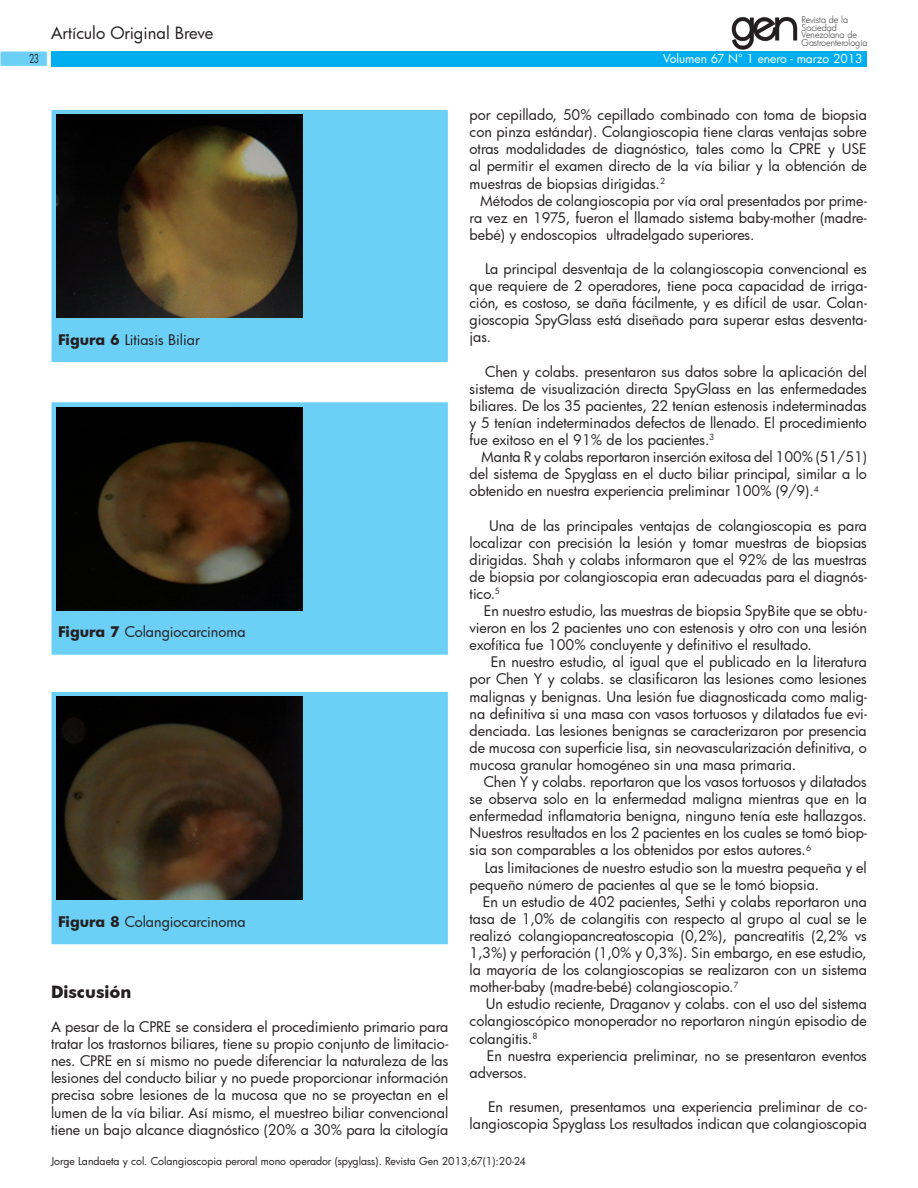
<style>
.page{position:relative;width:918px;height:1188px;background:#fff}
.page>*{position:absolute;margin:0;border:0;box-sizing:border-box;transform-origin:0 0}
.t1{font:16.5px "Futura";color:#231f20}
.t2{font:700 16.5px "Futura";color:#231f20}
.t3{font:14.25px/17.1px "Futura";letter-spacing:-.005em;color:#231f20;text-align:justify}
.t4{font:12px "Futura";color:#fff}
.t5{font:12px "Futura";color:#231f20;scale:.7 1}
.t6{font:10.5px "Futura";letter-spacing:-.005em;color:#231f20}
.t7{font:300 9px/7.5px "Futura";letter-spacing:-.005em;color:#231f20}
.s1{font-weight:700}
</style>
<div class="page">
<div style="left:0;top:51px;width:47px;height:15px;background:#6bcff6"></div>
<img style="left:731px;top:16px;width:66px;height:34px">
<div style="left:51px;top:51px;width:816px;height:15px;background:#00aeef"></div>
<div style="left:51px;top:402px;width:397px;height:253px;background:#6bcff6"></div>
<div style="left:51px;top:691px;width:397px;height:254px;background:#6bcff6;border:1px solid #fff"></div>
<img style="left:57px;top:407px;width:246px;height:203px">
<img style="left:57px;top:697px;width:246px;height:203px">
<div style="left:51px;top:109px;width:397px;height:254px;background:#6bcff6;border:1px solid #fff"></div>
<img style="left:57px;top:115px;width:246px;height:203px">
<p class="t1" style="left:51px;top:22px;width:164px">Artículo Original Breve</p>
<p class="t7" style="left:802px;top:16px;width:67px">Revista de la<br>Sociedad<br>Venezolana de<br>Gastroenterología</p>
<p class="t5" style="left:29px;top:50px;width:16px">23</p>
<p class="t4" style="left:663px;top:50px;width:201px">Volumen 67 N° 1 enero - marzo 2013</p>
<p class="t3" style="left:470px;top:106px;width:399px">por cepillado, 50% cepillado combinado con toma de biopsia con pinza estándar). Colangioscopia tiene claras ventajas sobre otras modalidades de diagnóstico, tales como la CPRE y USE al permitir el examen directo de la vía biliar y la obtención de muestras de biopsias dirigidas.<sup>2</sup></p>
<p class="t3" style="left:470px;top:192px;width:399px;text-indent:11px">Métodos de colangioscopia por vía oral presentados por prime&shy;ra vez en 1975, fueron el llamado sistema baby-mother (madre&shy;bebé) y endoscopios ultradelgado superiores.</p>
<p class="t3" style="left:470px;top:260px;width:399px;text-indent:15px">La principal desventaja de la colangioscopia convencional es que requiere de 2 operadores, tiene poca capacidad de irriga&shy;ción, es costoso, se daña fácilmente, y es difícil de usar. Colan&shy;gioscopia SpyGlass está diseñado para superar estas desventa&shy;jas.</p>
<p class="t3" style="left:470px;top:363px;width:399px;text-indent:16px">Chen y colabs. presentaron sus datos sobre la aplicación del sistema de visualización directa SpyGlass en las enfermedades biliares. De los 35 pacientes, 22 tenían estenosis indeterminadas y 5 tenían indeterminados defectos de llenado. El procedimiento fue exitoso en el 91% de los pacientes.<sup>3</sup></p>
<p class="t3" style="left:470px;top:448px;width:399px;text-indent:12px">Manta R y colabs reportaron inserción exitosa del 100% (51/51) del sistema de Spyglass en el ducto biliar principal, similar a lo obtenido en nuestra experiencia preliminar 100% (9/9).<sup>4</sup></p>
<p class="t3" style="left:470px;top:516px;width:399px;text-indent:19px">Una de las principales ventajas de colangioscopia es para localizar con precisión la lesión y tomar muestras de biopsias dirigidas. Shah y colabs informaron que el 92% de las muestras de biopsia por colangioscopia eran adecuadas para el diagnós&shy;tico.<sup>5</sup></p>
<p class="t3" style="left:470px;top:602px;width:399px;text-indent:14px">En nuestro estudio, las muestras de biopsia SpyBite que se obtu&shy;vieron en los 2 pacientes uno con estenosis y otro con una lesión exofítica fue 100% concluyente y definitivo el resultado.</p>
<p class="t3" style="left:470px;top:653px;width:399px;text-indent:21px">En nuestro estudio, al igual que el publicado en la literatura por Chen Y y colabs. se clasificaron las lesiones como lesiones malignas y benignas. Una lesión fue diagnosticada como malig&shy;na definitiva si una masa con vasos tortuosos y dilatados fue evi&shy;denciada. Las lesiones benignas se caracterizaron por presencia de mucosa con superficie lisa, sin neovascularización definitiva, o mucosa granular homogéneo sin una masa primaria.</p>
<p class="t3" style="left:470px;top:773px;width:399px;text-indent:14px">Chen Y y colabs. reportaron que los vasos tortuosos y dilatados se observa solo en la enfermedad maligna mientras que en la enfermedad inflamatoria benigna, ninguno tenía este hallazgos.<br>Nuestros resultados en los 2 pacientes en los cuales se tomó biop&shy;sia son comparables a los obtenidos por estos autores.<sup>6</sup></p>
<p class="t3" style="left:470px;top:858px;width:399px;text-indent:15px">Las limitaciones de nuestro estudio son la muestra pequeña y el pequeño número de pacientes al que se le tomó biopsia.</p>
<p class="t3" style="left:470px;top:893px;width:399px;text-indent:13px">En un estudio de 402 pacientes, Sethi y colabs reportaron una tasa de 1,0% de colangitis con respecto al grupo al cual se le realizó colangiopancreatoscopia (0,2%), pancreatitis (2,2% vs 1,3%) y perforación (1,0% y 0,3%). Sin embargo, en ese estudio, la mayoría de los colangioscopias se realizaron con un sistema mother-baby (madre-bebé) colangioscopio.<sup>7</sup></p>
<p class="t3" style="left:470px;top:995px;width:399px;text-indent:16px">Un estudio reciente, Draganov y colabs. con el uso del sistema colangioscópico monoperador no reportaron ningún episodio de colangitis.<sup>8</sup></p>
<p class="t3" style="left:470px;top:1047px;width:399px;text-indent:17px">En nuestra experiencia preliminar, no se presentaron eventos adversos.</p>
<p class="t3" style="left:470px;top:1098px;width:399px;text-align:right">En resumen, presentamos una experiencia preliminar de co&shy;langioscopia Spyglass Los resultados indican que colangioscopia</p>
<p class="t6" style="left:51px;top:1154px;width:476px">Jorge Landaeta y col. Colangioscopia peroral mono operador (spyglass). Revista Gen 2013;67(1):20-24</p>
<p class="t3" style="left:58px;top:331px;width:143px"><span class="s1">Figura 6</span> Litiasis Biliar</p>
<p class="t3" style="left:58px;top:623px;width:189px"><span class="s1">Figura 7</span> Colangiocarcinoma</p>
<p class="t3" style="left:58px;top:913px;width:189px"><span class="s1">Figura 8</span> Colangiocarcinoma</p>
<p class="t2" style="left:51px;top:980px;width:82px">Discusión</p>
<p class="t3" style="left:51px;top:1018px;width:399px">A pesar de la CPRE se considera el procedimiento primario para tratar los trastornos biliares, tiene su propio conjunto de limitacio&shy;nes. CPRE en sí mismo no puede diferenciar la naturaleza de las lesiones del conducto biliar y no puede proporcionar información precisa sobre lesiones de la mucosa que no se proyectan en el lumen de la vía biliar. Así mismo, el muestreo biliar convencional tiene un bajo alcance diagnóstico (20% a 30% para la citología</p>
</div>
